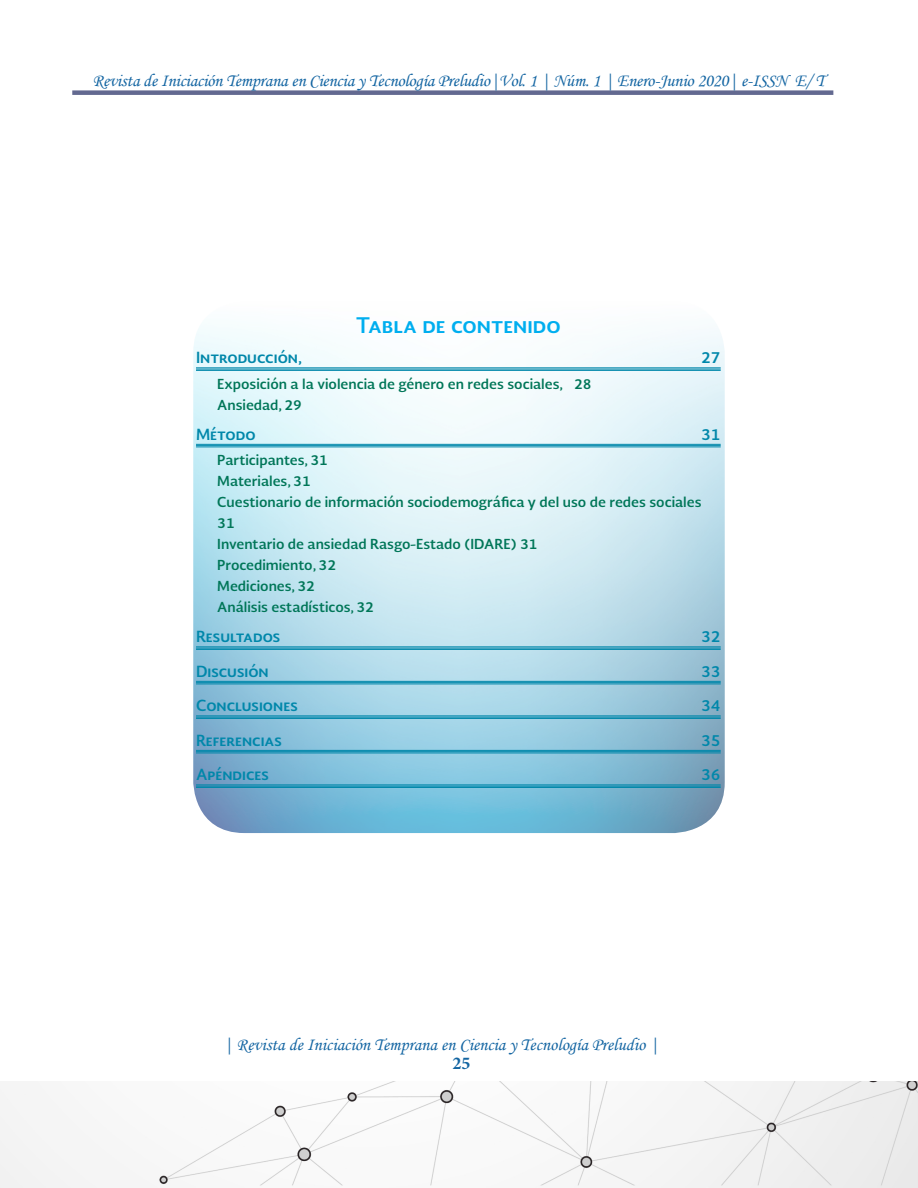
<style>
.page{position:relative;width:918px;height:1188px;background:#fff}
.page>*{position:absolute;margin:0;border:0;box-sizing:border-box;transform-origin:0 0}
.t1{font:700 21px "Soberana Sans";color:#00aeef}
.t2{font:18px "Monotype Corsiva";letter-spacing:-.01em;color:#1365a2}
.t3{font:700 18px "Minion Pro";color:#1365a2}
.t4{font:700 15px "Soberana Sans";color:#0087aa}
.t5{font:700 13.5px/21px "Soberana Sans";color:#007658}
</style>
<div class="page">
<img style="left:0;top:1082px;width:918px;height:106px">
<img style="left:193px;top:326px;width:532px;height:507px">
<div style="left:72px;top:90px;width:761px;height:5px;background:#636990"></div>
<hr style="left:196px;top:368px;width:525px;height:1px;background:#0087aa">
<hr style="left:196px;top:369px;width:525px;height:1px;background:#0087aa">
<hr style="left:196px;top:370px;width:525px;height:1px;background:#0087aa">
<hr style="left:196px;top:444px;width:525px;height:1px;background:#0087aa">
<hr style="left:196px;top:445px;width:525px;height:1px;background:#0087aa">
<hr style="left:196px;top:447px;width:525px;height:1px;background:#0087aa">
<hr style="left:196px;top:647px;width:525px;height:1px;background:#0087aa">
<hr style="left:196px;top:648px;width:525px;height:1px;background:#0087aa">
<hr style="left:196px;top:649px;width:525px;height:1px;background:#0087aa">
<hr style="left:196px;top:681px;width:525px;height:1px;background:#0087aa">
<hr style="left:196px;top:682px;width:525px;height:1px;background:#0087aa">
<hr style="left:196px;top:684px;width:525px;height:1px;background:#0087aa">
<hr style="left:196px;top:716px;width:525px;height:1px;background:#0087aa">
<hr style="left:196px;top:717px;width:525px;height:1px;background:#0087aa">
<hr style="left:196px;top:718px;width:525px;height:1px;background:#0087aa">
<hr style="left:196px;top:750px;width:525px;height:1px;background:#0087aa">
<hr style="left:196px;top:751px;width:525px;height:1px;background:#0087aa">
<hr style="left:196px;top:753px;width:525px;height:1px;background:#0087aa">
<hr style="left:196px;top:785px;width:525px;height:1px;background:#0087aa">
<hr style="left:196px;top:786px;width:525px;height:1px;background:#0087aa">
<hr style="left:196px;top:787px;width:525px;height:1px;background:#0087aa">
<h2 class="t2" style="left:93px;top:69px;width:734px">Revista de Iniciación Temprana en Ciencia y Tecnología Preludio|Vol. 1 | Núm. 1 | Enero-Junio 2020| e-ISSN E/ T</h2>
<h1 class="t1" style="left:356px;top:311px;width:206px">Tabla de contenido</h1>
<p class="t4" style="left:196px;top:348px;width:108px">Introducción,</p>
<p class="t4" style="left:701px;top:348px;width:21px">27</p>
<p class="t5" style="left:217px;top:373px;width:376px">Exposición a la violencia de género en redes sociales, 28<br>Ansiedad, 29</p>
<p class="t4" style="left:196px;top:424px;width:61px">Método</p>
<p class="t4" style="left:701px;top:424px;width:21px">31</p>
<p class="t5" style="left:217px;top:449px;width:486px">Participantes, 31<br>Materiales, 31<br>Cuestionario de información sociodemográfica y del uso de redes sociales<br>31<br>Inventario de ansiedad Rasgo-Estado (IDARE) 31<br>Procedimiento, 32<br>Mediciones, 32<br>Análisis estadísticos, 32</p>
<p class="t4" style="left:196px;top:627px;width:86px">Resultados</p>
<p class="t4" style="left:701px;top:627px;width:21px">32</p>
<p class="t4" style="left:196px;top:661px;width:74px">Discusión</p>
<p class="t4" style="left:701px;top:661px;width:21px">33</p>
<p class="t4" style="left:196px;top:696px;width:103px">Conclusiones</p>
<p class="t4" style="left:701px;top:696px;width:21px">34</p>
<p class="t4" style="left:196px;top:730px;width:88px">Referencias</p>
<p class="t4" style="left:701px;top:730px;width:21px">35</p>
<p class="t4" style="left:196px;top:765px;width:75px">Apéndices</p>
<p class="t4" style="left:701px;top:765px;width:21px">36</p>
<h2 class="t2" style="left:223px;top:1033px;width:437px">| Revista de Iniciación Temprana en Ciencia y Tecnología Preludio |</h2>
<h2 class="t3" style="left:453px;top:1051px;width:19px">25</h2>
</div>
